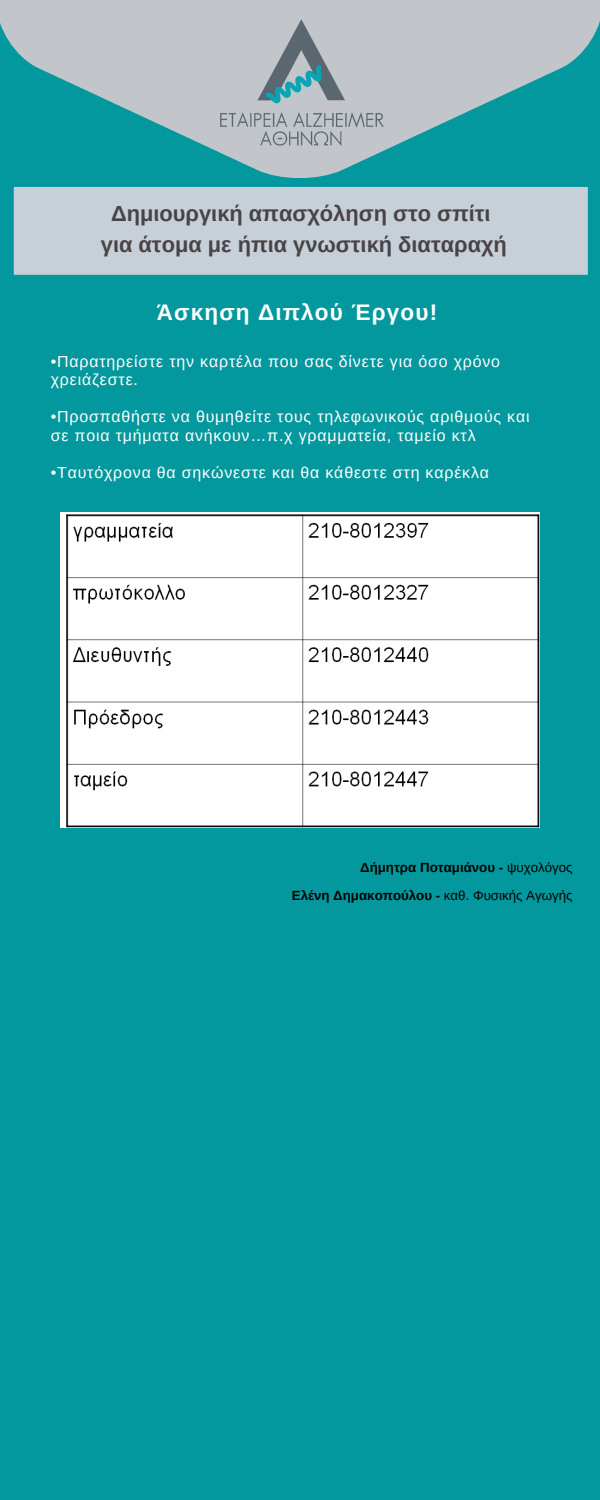
<style>
.page{position:relative;width:600px;height:1500px;background:#03989e}
.page>*{position:absolute;margin:0;border:0;box-sizing:border-box;transform-origin:0 0}
.t1{font:700 22.5px "Arimo";letter-spacing:.05em;color:#fff}
.t2{font:700 21.8px/30.6px "Arimo";color:#474346;text-align:center}
.t3{font:16px/18.5px "Arimo";letter-spacing:.05em;color:#fff}
.t4{font:700 13.3px/27.4px "Arimo";color:#000;text-align:right}
.s1{font-weight:400}
</style>
<div class="page">
<svg style="left:0;top:0;width:600px;height:178px;fill:#c2c6cb"></svg>
<img style="left:205px;top:12px;width:190px;height:140px">
<div style="left:14px;top:187px;width:574px;height:88px;background:#c7d0d8"></div>
<div style="left:30px;top:196px;width:543px;height:67px;background:#c7d0d8"></div>
<img style="left:60px;top:513px;width:480px;height:315px">
<h2 class="t2" style="left:101px;top:198px;width:408px">Δημιουργική απασχόληση στο σπίτι για άτομα με ήπια γνωστική διαταραχή</h2>
<h1 class="t1" style="left:157px;top:299px;width:282px">Άσκηση Διπλού Έργου!</h1>
<p class="t3" style="left:51px;top:352px;width:451px">•Παρατηρείστε την καρτέλα που σας δίνετε για όσο χρόνο χρειάζεστε.</p>
<p class="t3" style="left:51px;top:407px;width:480px">•Προσπαθήστε να θυμηθείτε τους τηλεφωνικούς αριθμούς και σε ποια τμήματα ανήκουν…π.χ γραμματεία, ταμείο κτλ</p>
<p class="t3" style="left:51px;top:463px;width:440px">•Ταυτόχρονα θα σηκώνεστε και θα κάθεστε στη καρέκλα</p>
<p class="t4" style="left:292px;top:854px;width:282px">Δήμητρα Ποταμιάνου - <span class="s1">ψυχολόγος<br></span>Ελένη Δημακοπούλου - <span class="s1">καθ. Φυσικής Αγωγής</span></p>
</div>
